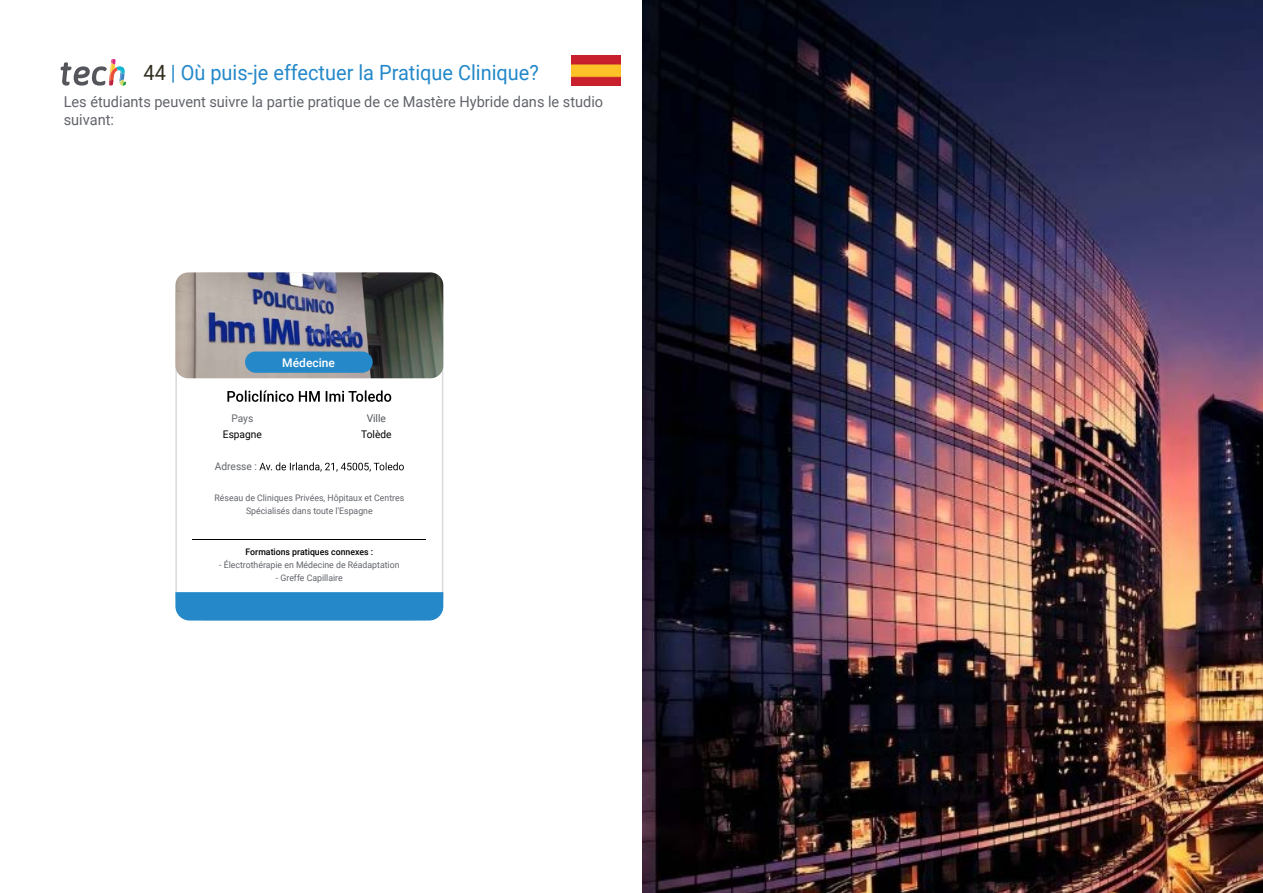
<style>
.page{position:relative;width:1263px;height:893px;background:#fff}
.page>*{position:absolute;margin:0;border:0;box-sizing:border-box;transform-origin:0 0}
.t1{font:21px "Roboto";color:#2488c9;scale:.95 1}
.t2{font:15px/18px "Roboto";color:#61646a}
.t3{font:500 12px "Roboto";color:#fff}
.t4{font:10.5px "Roboto";color:#000}
.t5{font:10.5px "Roboto";color:#61646a}
.t6{font:10.5px "Roboto";color:#52555b}
.t7{font:9px/13.5px "Roboto";color:#61646a;text-align:center}
.t8{font:500 9px "Roboto";color:#000}
.s1{color:#312e20}
</style>
<div class="page">
<img style="left:571px;top:56px;width:50px;height:29px">
<svg style="left:175px;top:283px;width:269px;height:326px"></svg>
<img style="left:175px;top:272px;width:268px;height:106px">
<div style="left:245px;top:351px;width:128px;height:22px;background:#2488c9;border-radius:11px"></div>
<svg style="left:175px;top:592px;width:268px;height:29px;background:#2a8bca"></svg>
<hr style="left:192px;top:539px;width:234px;height:1px;background:#000">
<svg style="left:227px;top:390px;width:164px;height:12px"></svg>
<svg style="left:259px;top:462px;width:145px;height:10px"></svg>
<svg style="left:61px;top:59px;width:65px;height:27px"></svg>
<img style="left:642px;top:0;width:621px;height:893px">
<h1 class="t1" style="left:144px;top:57px;width:418px"><span class="s1">44</span> | Où puis-je effectuer la Pratique Clinique?</h1>
<h2 class="t2" style="left:64px;top:93px;width:541px">Les étudiants peuvent suivre la partie pratique de ce Mastère Hybride dans le studio suivant:</h2>
<p class="t5" style="left:231px;top:411px;width:23px">Pays</p>
<p class="t4" style="left:223px;top:427px;width:41px">Espagne</p>
<h3 class="t3" style="left:282px;top:354px;width:54px">Médecine</h3>
<p class="t6" style="left:367px;top:411px;width:21px">Ville</p>
<p class="t4" style="left:361px;top:427px;width:32px">Tolède</p>
<p class="t5" style="left:215px;top:459px;width:44px">Adresse :</p>
<p class="t7" style="left:215px;top:490px;width:191px">Réseau de Cliniques Privées, Hôpitaux et Centres<br>Spécialisés dans toute l'Espagne</p>
<p class="t8" style="left:246px;top:545px;width:129px">Formations pratiques connexes :</p>
<p class="t7" style="left:219px;top:558px;width:182px">- Électrothérapie en Médecine de Réadaptation</p>
<p class="t7" style="left:276px;top:571px;width:68px">- Greffe Capillaire</p>
</div>
